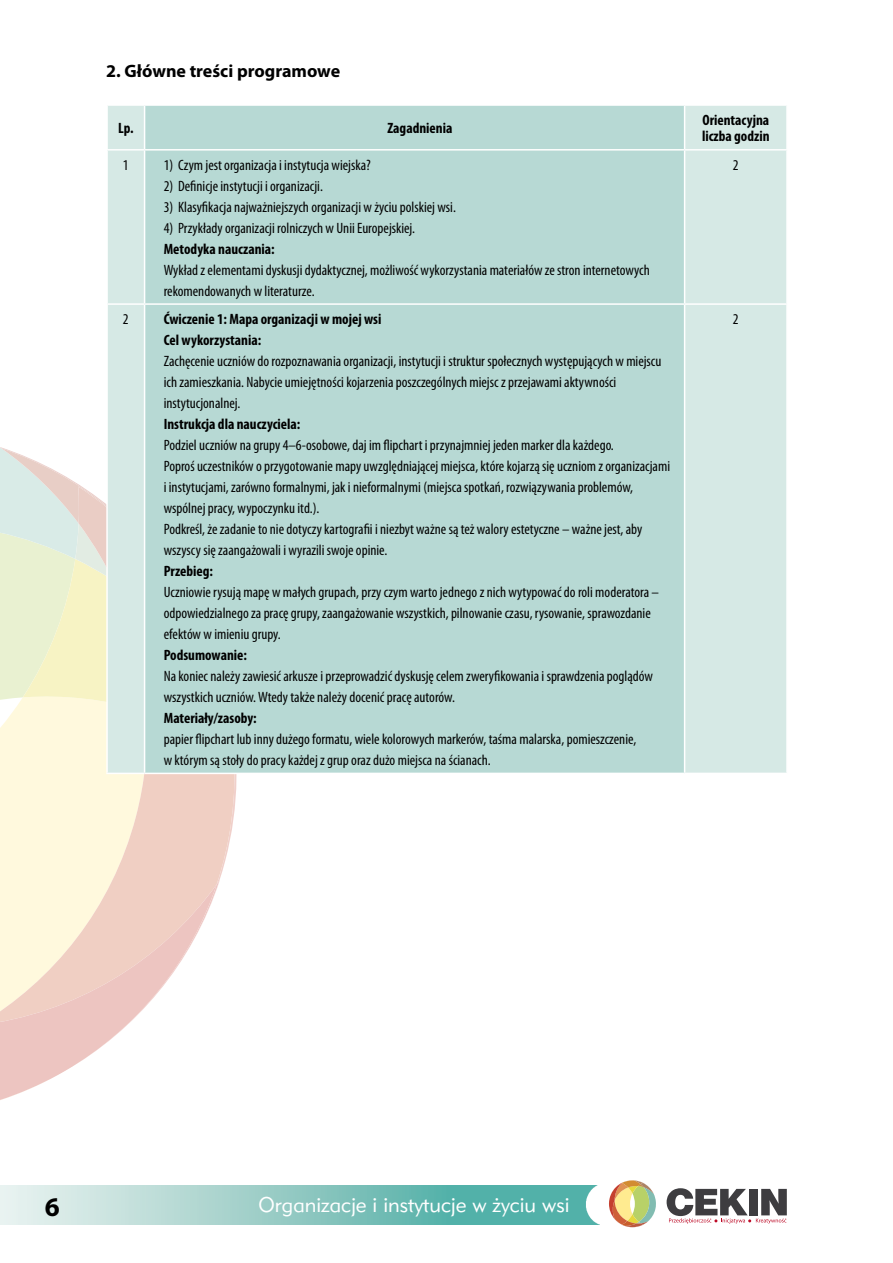
<style>
.page{position:relative;width:893px;height:1263px;background:#fff}
.page>*{position:absolute;margin:0;border:0;box-sizing:border-box;transform-origin:0 0}
.t1{font:700 27px "Myriad Pro";color:#000}
.t2{font:21px "Geometr 415 Lt PL Light A";color:#fff}
.level_1{font:700 18px "Myriad Pro";color:#000}
.Normalny{font:condensed 15px/21px "Myriad Pro";color:#000}
.List_Paragraph{font:condensed 15px/21px "Myriad Pro";color:#000}
.Nagłówek_1{font:condensed 15px/21px "Myriad Pro";color:#000}
.Normalny-2{font:700 condensed 15px "Myriad Pro";color:#000}
.List_Paragraph-2{font:700 condensed 15px/16.5px "Myriad Pro";color:#000}
.Nagłówek_1-2{font:700 condensed 15px "Myriad Pro";color:#000}
</style>
<div class="page">
<svg style="left:609px;top:1180px;width:47px;height:47px"></svg>
<svg style="left:667px;top:1188px;width:120px;height:36px"></svg>
<img style="left:0;top:1186px;width:599px;height:39px">
<svg style="left:0;top:774px;width:237px;height:105px;background:#f8e7d4"></svg>
<svg style="left:0;top:447px;width:235px;height:406px;background:#f3edd5"></svg>
<svg style="left:0;top:879px;width:220px;height:9px"></svg>
<svg style="left:0;top:884px;width:217px;height:216px"></svg>
<div style="left:108px;top:106px;width:678px;height:667px;background:#d6e9e5"></div>
<div style="left:145px;top:106px;width:539px;height:667px;background:#b7d9d4"></div>
<hr style="left:144px;top:106px;width:1px;height:43px;background:#fff">
<hr style="left:684px;top:106px;width:1px;height:43px;background:#fff">
<hr style="left:144px;top:151px;width:1px;height:152px;background:#fff">
<hr style="left:684px;top:151px;width:1px;height:152px;background:#fff">
<hr style="left:106px;top:303px;width:39px;height:2px;background:#fff">
<hr style="left:145px;top:303px;width:540px;height:2px;background:#fff">
<hr style="left:144px;top:305px;width:1px;height:468px;background:#fff">
<hr style="left:685px;top:303px;width:103px;height:2px;background:#fff">
<hr style="left:684px;top:305px;width:1px;height:468px;background:#fff">
<hr style="left:106px;top:773px;width:39px;height:1px;background:#fff">
<hr style="left:145px;top:773px;width:540px;height:1px;background:#fff">
<hr style="left:106px;top:149px;width:39px;height:2px;background:#fff">
<hr style="left:145px;top:149px;width:540px;height:2px;background:#fff">
<hr style="left:685px;top:149px;width:103px;height:2px;background:#fff">
<hr style="left:106px;top:305px;width:2px;height:468px;background:#fff">
<p class="level_1" style="left:106px;top:59px;width:235px">2. Główne treści programowe</p>
<p class="List_Paragraph-2" style="left:118px;top:119px;width:17px">Lp.</p>
<p class="List_Paragraph-2" style="left:387px;top:119px;width:66px">Zagadnienia</p>
<p class="List_Paragraph-2" style="left:702px;top:111px;width:69px">Orientacyjna liczba godzin</p>
<p class="List_Paragraph" style="left:123px;top:154px;width:7px">1</p>
<p class="List_Paragraph" style="left:164px;top:154px;width:209px">1) Czym jest organizacja i instytucja wiejska?</p>
<p class="List_Paragraph" style="left:164px;top:175px;width:161px">2) Definicje instytucji i organizacji.</p>
<p class="List_Paragraph" style="left:164px;top:196px;width:294px">3) Klasyfikacja najważniejszych organizacji w życiu polskiej wsi.</p>
<p class="List_Paragraph" style="left:164px;top:217px;width:253px">4) Przykłady organizacji rolniczych w Unii Europejskiej.</p>
<p class="List_Paragraph-2" style="left:164px;top:240px;width:113px">Metodyka nauczania:</p>
<p class="List_Paragraph" style="left:164px;top:259px;width:488px">Wykład z elementami dyskusji dydaktycznej, możliwość wykorzystania materiałów ze stron internetowych rekomendowanych w literaturze.</p>
<p class="List_Paragraph" style="left:733px;top:154px;width:7px">2</p>
<p class="List_Paragraph" style="left:123px;top:308px;width:7px">2</p>
<p class="Normalny-2" style="left:164px;top:309px;width:219px">Ćwiczenie 1: Mapa organizacji w mojej wsi</p>
<p class="Nagłówek_1-2" style="left:164px;top:330px;width:99px">Cel wykorzystania:</p>
<p class="Nagłówek_1" style="left:164px;top:350px;width:499px">Zachęcenie uczniów do rozpoznawania organizacji, instytucji i struktur społecznych występujących w miejscu ich zamieszkania. Nabycie umiejętności kojarzenia poszczególnych miejsc z przejawami aktywności instytucjonalnej.</p>
<p class="Nagłówek_1-2" style="left:164px;top:414px;width:138px">Instrukcja dla nauczyciela:</p>
<p class="Normalny" style="left:164px;top:434px;width:452px">Podziel uczniów na grupy 4–6-osobowe, daj im flipchart i przynajmniej jeden marker dla każdego.</p>
<p class="Normalny" style="left:164px;top:455px;width:508px">Poproś uczestników o przygotowanie mapy uwzględniającej miejsca, które kojarzą się uczniom z organizacjami i instytucjami, zarówno formalnymi, jak i nieformalnymi (miejsca spotkań, rozwiązywania problemów, wspólnej pracy, wypoczynku itd.).</p>
<p class="Normalny" style="left:164px;top:518px;width:480px">Podkreśl, że zadanie to nie dotyczy kartografii i niezbyt ważne są też walory estetyczne – ważne jest, aby wszyscy się zaangażowali i wyrazili swoje opinie.</p>
<p class="Normalny-2" style="left:164px;top:561px;width:51px">Przebieg:</p>
<p class="Normalny" style="left:164px;top:581px;width:497px">Uczniowie rysują mapę w małych grupach, przy czym warto jednego z nich wytypować do roli moderatora – odpowiedzialnego za pracę grupy, zaangażowanie wszystkich, pilnowanie czasu, rysowanie, sprawozdanie efektów w imieniu grupy.</p>
<p class="Normalny-2" style="left:164px;top:645px;width:85px">Podsumowanie:</p>
<p class="Normalny" style="left:164px;top:665px;width:491px">Na koniec należy zawiesić arkusze i przeprowadzić dyskusję celem zweryfikowania i sprawdzenia poglądów wszystkich uczniów.Wtedy także należy docenić pracę autorów.</p>
<p class="Normalny-2" style="left:164px;top:708px;width:94px">Materiały/zasoby:</p>
<p class="Normalny" style="left:164px;top:728px;width:474px">papier flipchart lub inny dużego formatu, wiele kolorowych markerów, taśma malarska, pomieszczenie, w którym są stoły do pracy każdej z grup oraz dużo miejsca na ścianach.</p>
<p class="List_Paragraph" style="left:733px;top:308px;width:7px">2</p>
<p class="t1" style="left:45px;top:1189px;width:16px">6</p>
<p class="t2" style="left:259px;top:1191px;width:312px">Organizacje i instytucje w życiu wsi</p>
</div>
